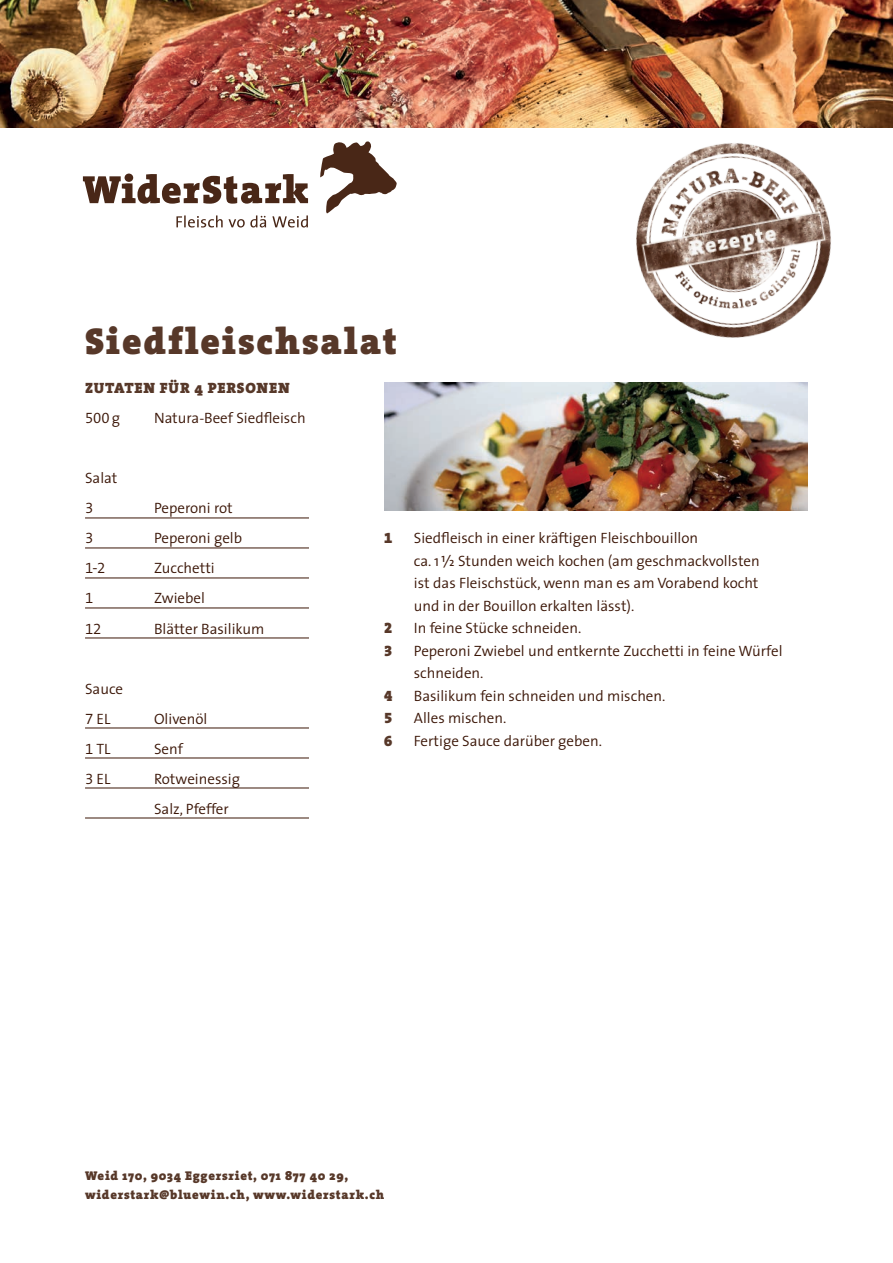
<style>
.page{position:relative;width:893px;height:1263px;background:#fff}
.page>*{position:absolute;margin:0;border:0;box-sizing:border-box;transform-origin:0 0}
.t1{font:900 37.5px "The Serif";letter-spacing:.05em;color:#573829}
.t2{font:300 15px/22.5px "The Sans";color:#3b1607}
.t3{font:900 15px "The Serif";letter-spacing:.05em;color:#573829}
.t4{font:15px "The Sans Semi Light Expert";color:#3b1607}
.t5{font:15px "The Serif Black Expert";color:#573829}
.t6{font:900 12.75px/19.5px "The Serif";letter-spacing:.055em;color:#573829}
.s1{font-family:"The Sans";font-weight:300}
.s2{font-family:"The Sans Semi Light Expert";font-weight:400}
</style>
<div class="page">
<img style="left:0;top:0;width:893px;height:128px">
<svg style="left:547px;top:88px;width:346px;height:295px"></svg>
<svg style="left:176px;top:215px;width:132px;height:12px"></svg>
<svg style="left:83px;top:174px;width:225px;height:30px"></svg>
<svg style="left:320px;top:141px;width:77px;height:72px"></svg>
<img style="left:384px;top:383px;width:424px;height:127px">
<hr style="left:85px;top:518px;width:224px;height:1px;background:#3b1607">
<hr style="left:85px;top:548px;width:224px;height:1px;background:#3b1607">
<hr style="left:85px;top:578px;width:224px;height:1px;background:#3b1607">
<hr style="left:85px;top:608px;width:224px;height:1px;background:#3b1607">
<hr style="left:85px;top:638px;width:224px;height:1px;background:#3b1607">
<hr style="left:85px;top:728px;width:224px;height:1px;background:#3b1607">
<hr style="left:85px;top:758px;width:224px;height:1px;background:#3b1607">
<hr style="left:85px;top:788px;width:224px;height:1px;background:#3b1607">
<hr style="left:85px;top:818px;width:224px;height:1px;background:#3b1607">
<h1 class="t1" style="left:85px;top:309px;width:313px">Siedfleischsalat</h1>
<p class="t3" style="left:85px;top:376px;width:206px">ZUTATEN FÜR 4 PERSONEN</p>
<p class="t4" style="left:85px;top:406px;width:36px">500 <span class="s1">g</span></p>
<p class="t2" style="left:154px;top:407px;width:153px">Natura-Beef Siedfleisch</p>
<p class="t2" style="left:85px;top:467px;width:34px">Salat</p>
<p class="t4" style="left:85px;top:496px;width:10px">3</p>
<p class="t2" style="left:154px;top:497px;width:80px">Peperoni rot</p>
<p class="t4" style="left:85px;top:526px;width:10px">3</p>
<p class="t2" style="left:154px;top:527px;width:90px">Peperoni gelb</p>
<p class="t4" style="left:85px;top:556px;width:22px">1–2</p>
<p class="t2" style="left:154px;top:557px;width:62px">Zucchetti</p>
<p class="t4" style="left:85px;top:586px;width:10px">1</p>
<p class="t2" style="left:154px;top:587px;width:52px">Zwiebel</p>
<p class="t4" style="left:85px;top:616px;width:18px">12</p>
<p class="t2" style="left:154px;top:617px;width:112px">Blätter Basilikum</p>
<p class="t2" style="left:85px;top:673px;width:40px;line-height:30px">Sauce<br><span class="s2">7</span> EL</p>
<p class="t2" style="left:154px;top:707px;width:55px">Olivenöl</p>
<p class="t2" style="left:85px;top:737px;width:27px"><span class="s2">1</span> TL</p>
<p class="t2" style="left:154px;top:737px;width:31px">Senf</p>
<p class="t2" style="left:85px;top:767px;width:27px"><span class="s2">3</span>EL</p>
<p class="t2" style="left:154px;top:763px;width:87px;line-height:30px">Rotweinessig<br>Salz, Pfeffer</p>
<p class="t5" style="left:384px;top:525px;width:10px">1</p>
<p class="t2" style="left:414px;top:526px;width:347px">Siedfleisch in einer kräftigen Fleischbouillon<br>ca. 1 <span class="s2">V</span> Stunden weich kochen (am geschmackvollsten ist das Fleischstück, wenn man es am Vorabend kocht und in der Bouillon erkalten lässt).</p>
<p class="t5" style="left:384px;top:615px;width:10px">2</p>
<p class="t2" style="left:414px;top:616px;width:169px">In feine Stücke schneiden.</p>
<p class="t5" style="left:384px;top:638px;width:10px">3</p>
<p class="t2" style="left:414px;top:639px;width:370px">Peperoni Zwiebel und entkernte Zucchetti in feine Würfel schneiden.</p>
<p class="t5" style="left:384px;top:683px;width:10px">4</p>
<p class="t2" style="left:414px;top:684px;width:253px">Basilikum fein schneiden und mischen.</p>
<p class="t5" style="left:384px;top:705px;width:10px">5</p>
<p class="t2" style="left:414px;top:706px;width:94px">Alles mischen.</p>
<p class="t5" style="left:384px;top:728px;width:10px">6</p>
<p class="t2" style="left:414px;top:729px;width:190px">Fertige Sauce darüber geben.</p>
<p class="t6" style="left:85px;top:1165px;width:301px">Weid 170, 9034 Eggersriet, 071 877 40 29, widerstark@bluewin.ch, www.widerstark.ch</p>
</div>
